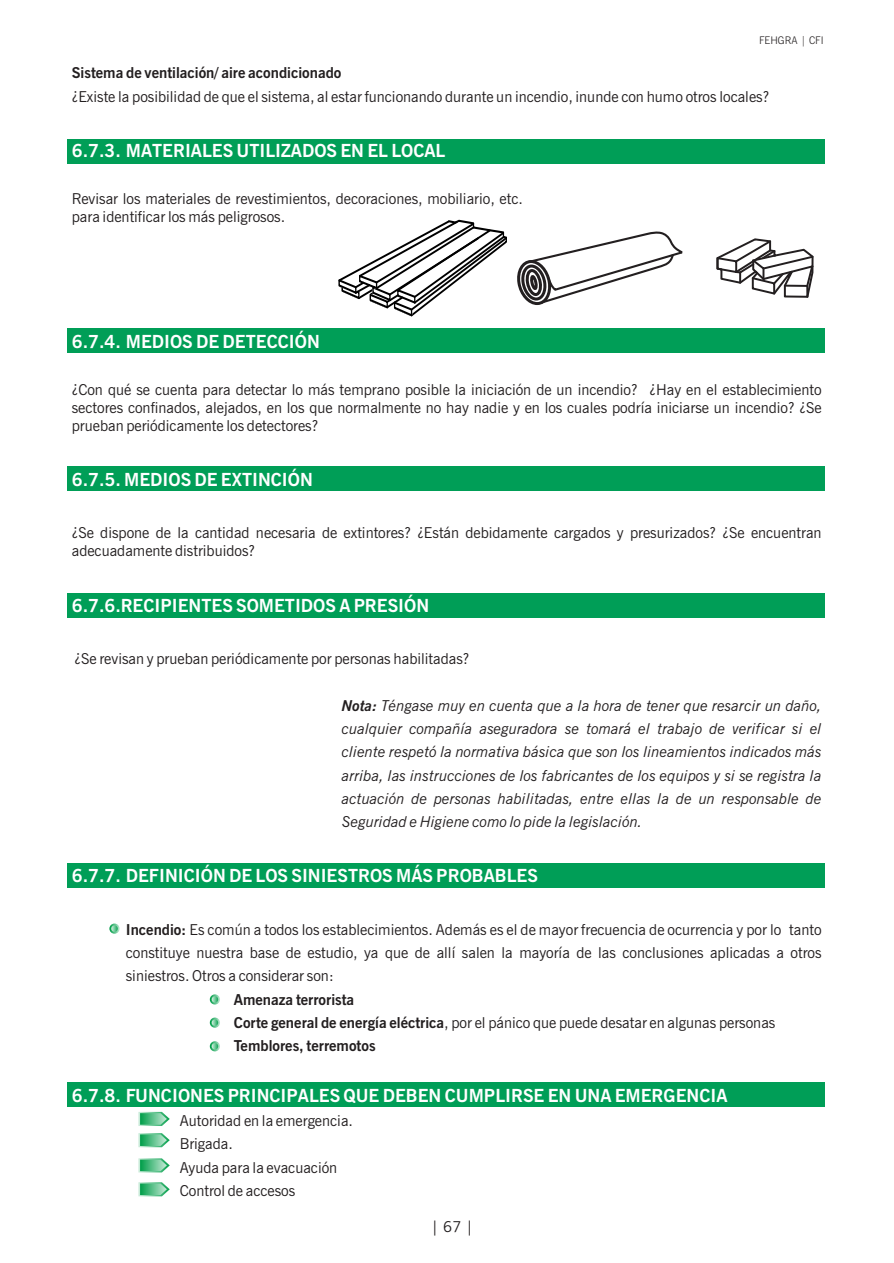
<style>
.page{position:relative;width:894px;height:1263px;background:#fff}
.page>*{position:absolute;margin:0;border:0;box-sizing:border-box;transform-origin:0 0}
.t1{font:700 18px "News Goth BT";color:#fff}
.t2{font:15px/23.2px "News Goth BT";color:#231f20}
.t3{font:italic 15px/23.2px "News Goth BT";color:#231f20;text-align:justify}
.t4{font:700 15px/23.4px "News Goth BT";color:#231f20}
.t5{font:10.5px "News Goth Lt BT";color:#231f20}
.s1{font-weight:700}
.s2{font-weight:400}
</style>
<div class="page">
<div style="left:67px;top:1082px;width:757px;height:25px;background:#009e57"></div>
<div style="left:67px;top:863px;width:757px;height:25px;background:#009e57"></div>
<div style="left:67px;top:466px;width:757px;height:25px;background:#009e57"></div>
<div style="left:67px;top:593px;width:757px;height:25px;background:#009e57"></div>
<div style="left:67px;top:328px;width:757px;height:25px;background:#009e57"></div>
<div style="left:67px;top:140px;width:757px;height:24px;background:#009e57"></div>
<svg style="left:109px;top:924px;width:11px;height:10px"></svg>
<svg style="left:210px;top:994px;width:10px;height:11px"></svg>
<svg style="left:210px;top:1018px;width:10px;height:10px"></svg>
<svg style="left:210px;top:1041px;width:10px;height:10px"></svg>
<svg style="left:138px;top:1112px;width:32px;height:14px"></svg>
<svg style="left:138px;top:1133px;width:32px;height:14px"></svg>
<svg style="left:138px;top:1158px;width:32px;height:14px"></svg>
<svg style="left:138px;top:1182px;width:32px;height:14px"></svg>
<svg style="left:717px;top:238px;width:97px;height:60px"></svg>
<svg style="left:517px;top:231px;width:165px;height:74px"></svg>
<svg style="left:338px;top:220px;width:169px;height:96px"></svg>
<p class="t5" style="left:759px;top:36px;width:66px">FEHGRA | CFI</p>
<p class="t4" style="left:72px;top:63px;width:271px">Sistema de ventilación/ aire acondicionado</p>
<p class="t2" style="left:72px;top:86px;width:699px">¿Existe la posibilidad de que el sistema, al estar funcionando durante un incendio, inunde con humo otros locales?</p>
<p class="t1" style="left:72px;top:143px;width:375px">6.7.3. MATERIALES UTILIZADOS EN EL LOCAL</p>
<p class="t2" style="left:72px;top:192px;width:453px;line-height:18px">Revisar los materiales de revestimientos, decoraciones, mobiliario, etc. para identificar los más peligrosos.</p>
<p class="t1" style="left:72px;top:334px;width:250px">6.7.4. MEDIOS DE DETECCIÓN</p>
<p class="t2" style="left:72px;top:382px;width:751px;line-height:18px;text-align:justify">¿Con qué se cuenta para detectar lo más temprano posible la iniciación de un incendio? ¿Hay en el establecimiento sectores confinados, alejados, en los que normalmente no hay nadie y en los cuales podría iniciarse un incendio? ¿Se prueban periódicamente los detectores?</p>
<p class="t1" style="left:72px;top:472px;width:243px">6.7.5. MEDIOS DE EXTINCIÓN</p>
<p class="t2" style="left:72px;top:526px;width:751px;line-height:18px">¿Se dispone de la cantidad necesaria de extintores? ¿Están debidamente cargados y presurizados? ¿Se encuentran adecuadamente distribuidos?</p>
<p class="t1" style="left:72px;top:598px;width:359px">6.7.6.RECIPIENTES SOMETIDOS A PRESIÓN</p>
<p class="t2" style="left:75px;top:648px;width:396px">¿Se revisan y prueban periódicamente por personas habilitadas?</p>
<p class="t3" style="left:342px;top:695px;width:481px"><span class="s1">Nota:</span> Téngase muy en cuenta que a la hora de tener que resarcir un daño, cualquier compañía aseguradora se tomará el trabajo de verificar si el cliente respetó la normativa básica que son los lineamientos indicados más arriba, las instrucciones de los fabricantes de los equipos y si se registra la actuación de personas habilitadas, entre ellas la de un responsable de Seguridad e Higiene como lo pide la legislación.</p>
<p class="t1" style="left:72px;top:869px;width:468px">6.7.7. DEFINICIÓN DE LOS SINIESTROS MÁS PROBABLES</p>
<p class="t2" style="left:126px;top:919px;width:697px;text-align:justify"><span class="s1">Incendio:</span> Es común a todos los establecimientos. Además es el de mayor frecuencia de ocurrencia y por lo tanto constituye nuestra base de estudio, ya que de allí salen la mayoría de las conclusiones aplicadas a otros siniestros. Otros a considerar son:</p>
<p class="t4" style="left:234px;top:989px;width:543px">Amenaza terrorista<br>Corte general de energía eléctrica<span class="s2">, por el pánico que puede desatar en algunas personas<br></span>Temblores, terremotos</p>
<p class="t1" style="left:72px;top:1088px;width:657px">6.7.8. FUNCIONES PRINCIPALES QUE DEBEN CUMPLIRSE EN UNA EMERGENCIA</p>
<p class="t2" style="left:180px;top:1111px;width:175px">Autoridad en la emergencia.<br>Brigada.<br>Ayuda para la evacuación<br>Control de accesos</p>
<p class="t2" style="left:431px;top:1216px;width:44px">| 67 |</p>
</div>
